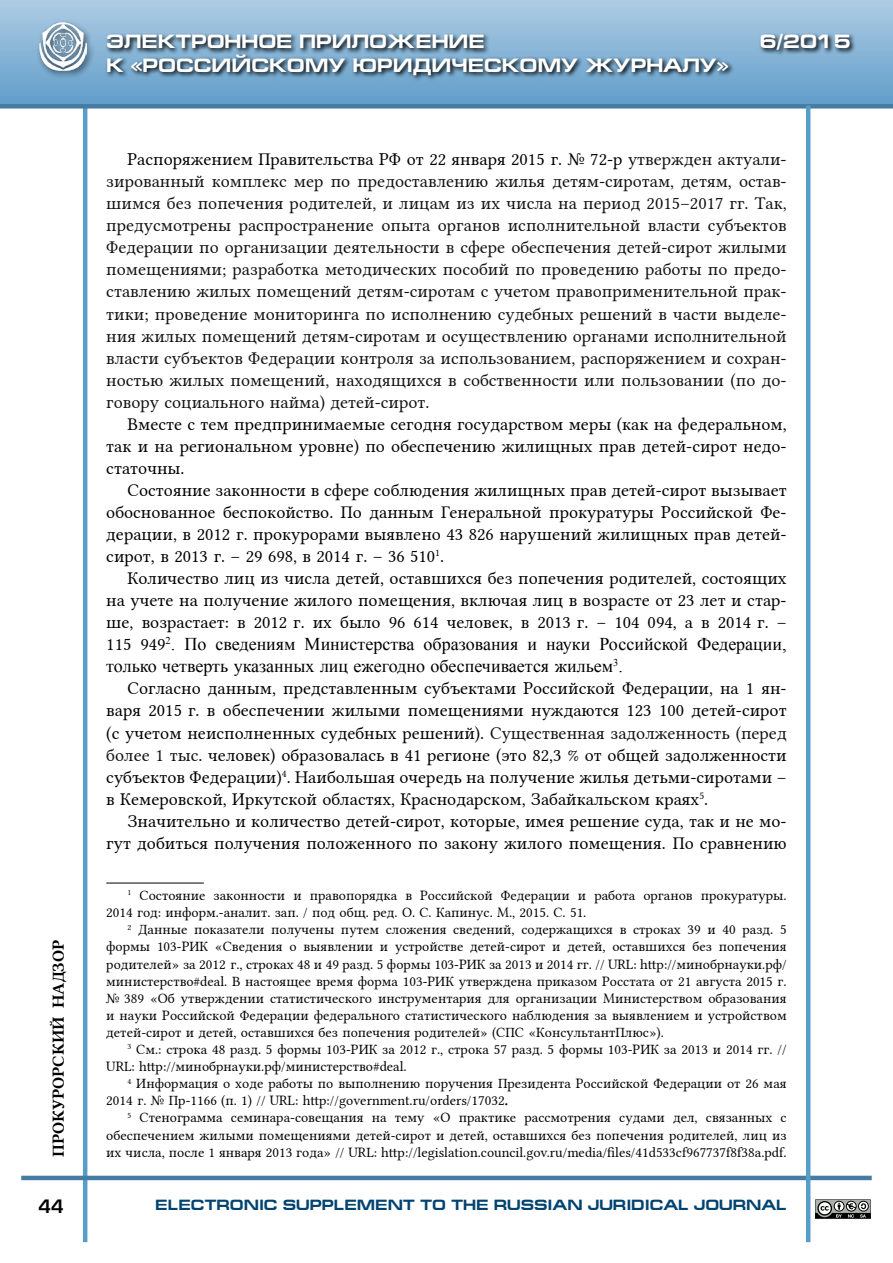
<style>
.page{position:relative;width:893px;height:1263px;background:#fff}
.page>*{position:absolute;margin:0;border:0;box-sizing:border-box;transform-origin:0 0}
.t1{font:700 19.5px "Europe Ext";color:#fff}
.t2{font:18px/22px "Lin Libertine";color:#000;text-align:justify}
.t3{font:18px/22px "Lin Libertine";color:#111;text-align:justify}
.t4{font:18px/22px "Times New Roman";color:#000}
.t5{font:18px "Europe Demi Normal";color:#000}
.t6{font:16.5px "Lin Libertine B";color:#000}
.t7{font:700 15px "Europe Ext";color:#004371}
.t8{font:14.25px/17.1px "Lin Libertine";color:#000}
.s1{color:#000}
.s2{font-family:"Lin Libertine"}
.s3{color:#111}
.s4{font-family:"Lin Libertine BI"}
</style>
<div class="page">
<div style="left:0;top:0;width:893px;height:106px;background:linear-gradient(to bottom,#aecce4,#619dc9)"></div>
<hr style="left:83px;top:106px;width:4px;height:1136px;background:#589cca">
<hr style="left:21px;top:1176px;width:851px;height:4px;background:#467ba2">
<div style="left:0;top:104px;width:893px;height:5px;background:#467ba2"></div>
<div style="left:35px;top:19px;width:60px;height:60px;background:#000;opacity:.63"></div>
<img style="left:39px;top:23px;width:48px;height:47px">
<svg style="left:105px;top:31px;width:751px;height:50px"></svg>
<hr style="left:806px;top:106px;width:4px;height:1136px;background:#589cca">
<svg style="left:815px;top:1199px;width:56px;height:20px"></svg>
<hr style="left:106px;top:883px;width:98px;height:1px;background:#000">
<p class="t6" style="left:47px;top:1157px;width:218px;rotate:-90deg">прокурорский надзор</p>
<h1 class="t1" style="left:106px;top:31px;width:380px">ЭЛЕКТРОННОЕ ПРИЛОЖЕНИЕ</h1>
<h1 class="t1" style="left:760px;top:31px;width:92px">6/2015</h1>
<h1 class="t1" style="left:106px;top:54px;width:624px">К «РОССИЙСКОМУ ЮРИДИЧЕСКОМУ ЖУРНАЛУ»</h1>
<p class="t3" style="left:106px;top:146px;width:682px;text-indent:21px"><span class="s1">Распоряжением Правительства РФ от 22 января 2015 г. № 72-р</span> утвержден актуали&shy;зированный комплекс мер по предоставлению жилья детям-сиротам, детям, остав&shy;шимся без попечения родителей, и лицам из их числа на период 2015–2017 гг. Так, предусмотрены распространение опыта органов исполнительной власти субъектов Федерации по организации деятельности в сфере обеспечения детей-сирот жилыми помещениями; разработка методических пособий по проведению работы по предо&shy;ставлению жилых помещений детям-сиротам с учетом правоприменительной прак&shy;тики; проведение мониторинга по исполнению судебных решений в части выделе&shy;ния жилых помещений детям-сиротам и осуществлению органами исполнительной власти субъектов Федерации контроля за использованием, распоряжением и сохран&shy;ностью жилых помещений, находящихся в собственности или пользовании (по до&shy;говору социального найма) детей-сирот.</p>
<p class="t2" style="left:106px;top:411px;width:682px;text-indent:21px">Вместе с тем предпринимаемые сегодня государством меры (как на федеральном, так и на региональном уровне) по обеспечению жилищных прав детей-сирот недо&shy;статочны.</p>
<p class="t2" style="left:106px;top:477px;width:682px;text-indent:21px">Состояние законности в сфере соблюдения жилищных прав детей-сирот вызывает обоснованное беспокойство. По данным Генеральной прокуратуры Российской Фе&shy;дерации, в 2012 г. прокурорами выявлено 43 826 нарушений жилищных прав детей&shy;сирот, в 2013 г. – 29 698, в 2014 г. – 36 510<sup>1</sup>.</p>
<p class="t2" style="left:106px;top:565px;width:682px;text-indent:21px">Количество лиц из числа детей, оставшихся без попечения родителей, состоящих на учете на получение жилого помещения, включая лиц в возрасте от 23 лет и стар&shy;ше, возрастает: в 2012 г. их было 96 614 человек, в 2013 г. – 104 094, а в 2014 г. –</p>
<p class="t4" style="left:106px;top:633px;width:682px"><span class="s2">115 949</span><sup>2</sup>. По сведениям Министерства образования и науки Российской Федерации, только четверть указанных лиц ежегодно обеспечивается жильем<sup>3</sup>.</p>
<p class="t2" style="left:106px;top:676px;width:682px;text-indent:21px">Согласно данным, представленным субъектами Российской Федерации, на 1 ян&shy;варя 2015 г. в обеспечении жилыми помещениями нуждаются 123 100 детей-сирот (с учетом неисполненных судебных решений). <span class="s3">Существенная задолженность (перед более 1 тыс</span>. человек) образовалась в 41 регионе (это 82,3 % от общей задолженности субъектов Федерации)<sup>4</sup>. Наибольшая очередь на получение жилья детьми-сиротами – в Кемеровской, Иркутской областях, Краснодарском, Забайкальском краях<sup>5</sup>.</p>
<p class="t2" style="left:106px;top:808px;width:682px;text-align:right">Значительно и количество детей-сирот, которые, имея решение суда, так и не мо&shy;гут добиться получения положенного по закону жилого помещения. По сравнению</p>
<p class="t8" style="left:106px;top:885px;width:682px;text-indent:21px"><sup>1</sup> Состояние законности и правопорядка в Российской Федерации и работа органов прокуратуры.<br>2014 год: информ.-аналит. зап. / под общ. ред. О. С. Капинус. М., 2015. С. 51.</p>
<p class="t8" style="left:106px;top:919px;width:682px;text-align:justify;text-indent:21px"><sup>2</sup> Данные показатели получены путем сложения сведений, содержащихся в строках 39 и 40 разд. 5 формы 103-РИК «Сведения о выявлении и устройстве детей-сирот и детей, оставшихся без попечения родителей» за 2012 г., строках 48 и 49 разд. 5 формы 103-РИК за 2013 и 2014 гг. // URL: http://минобрнауки.рф/ министерство#deal. В настоящее время форма 103-РИК утверждена приказом Росстата от 21 августа 2015 г. № 389 «Об утверждении статистического инструментария для организации Министерством образования и науки Российской Федерации федерального статистического наблюдения за выявлением и устройством детей-сирот и детей, оставшихся без попечения родителей» (СПС «КонсультантПлюс»).</p>
<p class="t8" style="left:106px;top:1039px;width:682px;text-indent:21px"><sup>3</sup> См.: строка 48 разд. 5 формы 103-РИК за 2012 г., строка 57 разд. 5 формы 103-РИК за 2013 и 2014 гг. //<br>URL: http://минобрнауки.рф/министерство#deal.</p>
<p class="t8" style="left:106px;top:1073px;width:682px;text-indent:21px"><sup>4</sup> Информация о ходе работы по выполнению поручения Президента Российской Федерации от 26 мая<br>2014 г. № Пр-1166 (п. 1) // URL: http://government.ru/orders/17032<span class="s4">.</span></p>
<p class="t8" style="left:106px;top:1108px;width:682px;text-align:justify;text-indent:21px"><sup>5</sup> Стенограмма семинара-совещания на тему «О практике рассмотрения судами дел, связанных с обеспечением жилыми помещениями детей-сирот и детей, оставшихся без попечения родителей, лиц из их числа, после 1 января 2013 года» // URL: http://legislation.council.gov.ru/media/files/41d533cf967737f8f38a.pdf.</p>
<p class="t5" style="left:38px;top:1196px;width:27px">44</p>
<p class="t7" style="left:155px;top:1196px;width:633px">ELECTRONIC SUPPLEMENT TO THE RUSSIAN JURIDICAL JOURNAL</p>
</div>
